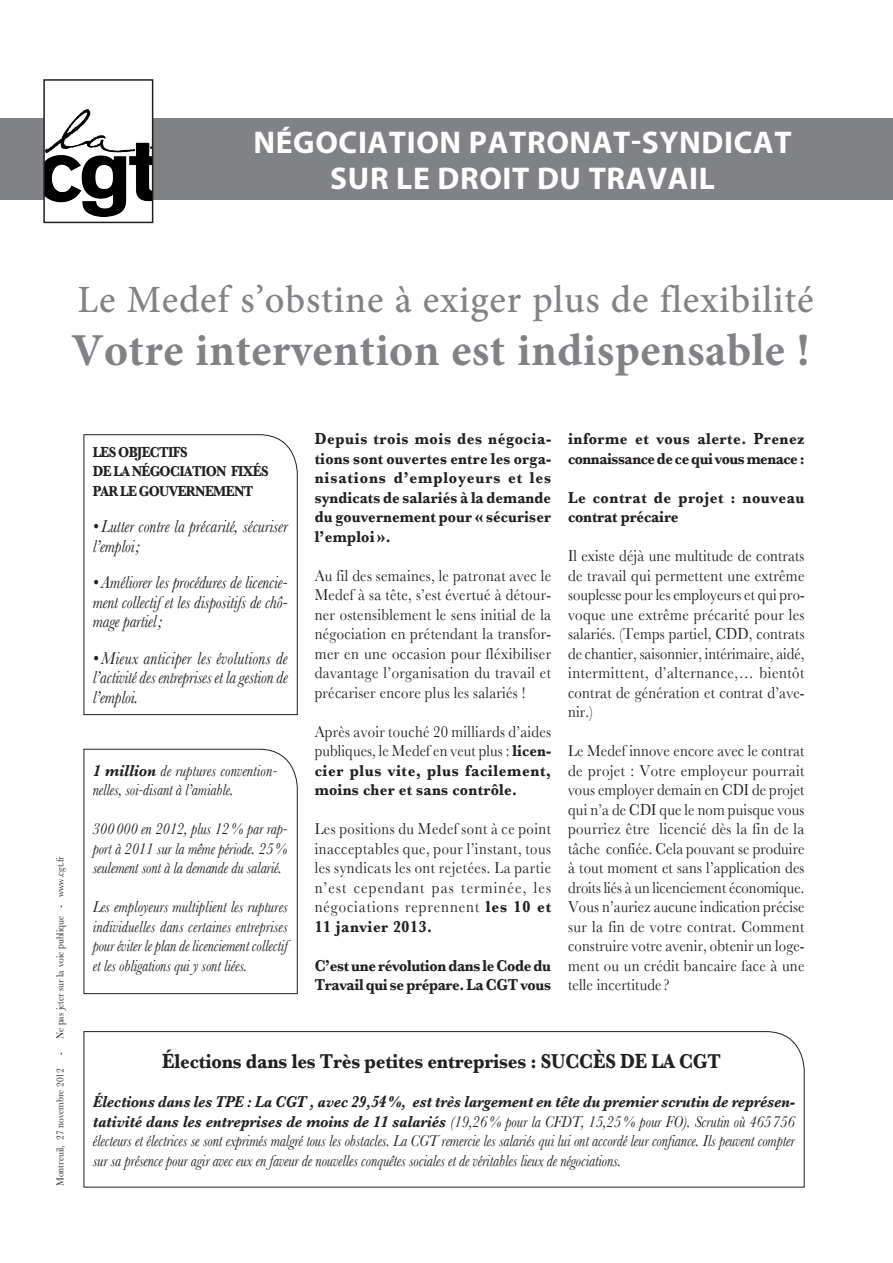
<style>
.page{position:relative;width:893px;height:1263px;background:#fff}
.page>*{position:absolute;margin:0;border:0;box-sizing:border-box;transform-origin:0 0}
.t1{font:700 45.75px "Minion Pro";letter-spacing:.01em;color:#808285}
.t2{font:500 38.55px "Minion Pro";letter-spacing:.02em;color:#808285}
.t3{font:700 31.5px/36px "Myriad Pro";letter-spacing:.02em;color:#fff;text-align:center}
.t4{font:700 21px "Baskerville";letter-spacing:-.01em;color:#231f20;scale:.89 1}
.t5{font:italic 18px/19.5px "Baskerville";letter-spacing:-.01em;color:#231f20;text-align:justify;scale:.89 1}
.t6{font:16.5px/19.5px "Baskerville";letter-spacing:.02em;color:#231f20;text-align:justify;scale:.89 1}
.t7{font:italic 16.5px/19.5px "Baskerville";letter-spacing:-.01em;color:#231f20;text-align:justify;scale:.89 1}
.t8{font:italic 16.5px/19.5px "Baskerville";letter-spacing:-.01em;color:#231f20;scale:.9 1}
.t9{font:700 16.5px/19.5px "Baskerville";letter-spacing:.005em;color:#231f20;text-align:justify;scale:.9 1}
.t10{font:700 16.5px/19.5px "Baskerville";letter-spacing:-.025em;color:#231f20;scale:.89 1}
.t11{font:700 16.5px/19.5px "Baskerville";letter-spacing:-.03em;color:#231f20;scale:.9 1}
.t12{font:700 15px/19.5px "Baskerville";letter-spacing:-.05em;color:#231f20;scale:.89 1}
.t13{font:10.5px "Baskerville";color:#231f20;scale:.9 1}
.s1{font-weight:700}
</style>
<div class="page">
<div style="left:0;top:118px;width:893px;height:82px;background:#808285"></div>
<img style="left:46px;top:109px;width:104px;height:108px">
<div style="left:43px;top:79px;width:110px;height:144px;border:2px solid #231f20"></div>
<svg style="left:83px;top:748px;width:215px;height:246px"></svg>
<svg style="left:83px;top:1031px;width:722px;height:157px"></svg>
<svg style="left:83px;top:434px;width:215px;height:281px"></svg>
<h3 class="t3" style="left:253px;top:123px;width:540px">NÉGOCIATION PATRONAT-SYNDICAT<br>SUR LE DROIT DU TRAVAIL</h3>
<h2 class="t2" style="left:77px;top:274px;width:738px">Le Medef s’obstine à exiger plus de flexibilité</h2>
<h1 class="t1" style="left:71px;top:318px;width:740px">Votre intervention est indispensable !</h1>
<p class="t13" style="left:54px;top:1186px;width:368px;rotate:-90deg">Montreuil, 27 novembre 2012 - Ne pas jeter sur la voie publique - www.cgt.fr</p>
<p class="t12" style="left:93px;top:442px;width:190px">Les objectifs<br>de la négoc iation fixés par le gouvernement</p>
<p class="t5" style="left:93px;top:516px;width:221px">• Lutter contre la précarité, sécuriser l’emploi;</p>
<p class="t5" style="left:93px;top:572px;width:221px">• Améliorer les procédures de licencie&shy;ment collectif et les dispositifs de chô&shy;mage partiel;</p>
<p class="t5" style="left:93px;top:648px;width:221px">• Mieux anticiper les évolutions de l’activité des entreprises et la gestion de l’emploi.</p>
<p class="t8" style="left:93px;top:760px;width:206px"><span class="s1">1 million</span> de ruptures convention&shy;nelles, soi-disant à l’amiable.</p>
<p class="t7" style="left:93px;top:819px;width:221px">300000 en 2012, plus 12% par rap&shy;port à 2011 sur la même période. 25% seulement sont à la demande du salarié.</p>
<p class="t8" style="left:93px;top:897px;width:218px;text-align:justify">Les employeurs multiplient les ruptures individuelles dans certaines entreprises pour éviter le plan de licenciement collectif et les obligations qui y sont liées.</p>
<p class="t9" style="left:315px;top:429px;width:264px">Depuis trois mois des négocia&shy;tions sont ouvertes entre les orga&shy;nisations d’employeurs et les syndicats de salariés à la demande du gouvernement pour « sécuriser l’emploi ».</p>
<p class="t6" style="left:315px;top:565px;width:267px">Au fil des semaines, le patronat avec le Medef à sa tête, s’est évertué à détour&shy;ner ostensiblement le sens initial de la négociation en prétendant la transfor&shy;mer en une occasion pour fléxibiliser davantage l’organisation du travail et précariser encore plus les salariés !</p>
<p class="t6" style="left:315px;top:721px;width:267px">Après avoir touché 20 milliards d’aides publiques, le Medef en veut plus : <span class="s1">licen&shy;cier plus vite, plus facilement, moins cher et sans contrôle.</span></p>
<p class="t6" style="left:315px;top:819px;width:267px">Les positions du Medef sont à ce point inacceptables que, pour l’instant, tous les syndicats les ont rejetées. La partie n’est cependant pas terminée, les négociations reprennent <span class="s1">les 10 et 11 janvier 2013.</span></p>
<p class="t10" style="left:315px;top:955px;width:267px">C’est une révolution dans le Code du<br>Travail qui se prépare. La CGT vous</p>
<p class="t11" style="left:568px;top:429px;width:264px">informe et vous alerte. Prenez connaissance de ce qui vous menace :</p>
<p class="t9" style="left:568px;top:487px;width:264px">Le contrat de projet : nouveau contrat précaire</p>
<p class="t6" style="left:568px;top:546px;width:267px">Il existe déjà une multitude de contrats de travail qui permettent une extrême souplesse pour les employeurs et qui pro&shy;voque une extrême précarité pour les salariés. (Temps partiel, CDD, contrats de chantier, saisonnier, intérimaire, aidé, intermittent, d’alternance,… bientôt contrat de génération et contrat d’ave&shy;nir.)</p>
<p class="t6" style="left:568px;top:741px;width:267px">Le Medef innove encore avec le contrat de projet : Votre employeur pourrait vous employer demain en CDI de projet qui n’a de CDI que le nom puisque vous pourriez être licencié dès la fin de la tâche confiée. Cela pouvant se produire à tout moment et sans l’application des droits liés à un licenciement économique.<br>Vous n’auriez aucune indication précise sur la fin de votre contrat. Comment construire votre avenir, obtenir un loge&shy;ment ou un crédit bancaire face à une telle incertitude ?</p>
<p class="t4" style="left:162px;top:1049px;width:629px">Élections dans les Très petites entreprises : Succ ès de la CGT</p>
<p class="t7" style="left:93px;top:1092px;width:790px"><span class="s1">Élections dans les TPE : La CGT , avec 29,54%, est très largement en tête du premier scrutin de représen&shy;tativité dans les entreprises de moins de 11 salariés</span> (19,26% pour la CFDT, 15,25% pour FO). Scrutin où 465756 électeurs et électrices se sont exprimés malgré tous les obstacles. La CGT remercie les salariés qui lui ont accordé leur confiance. Ils peuvent compter sur sa présence pour agir avec eux en faveur de nouvelles conquêtes sociales et de véritables lieux de négociations.</p>
</div>
